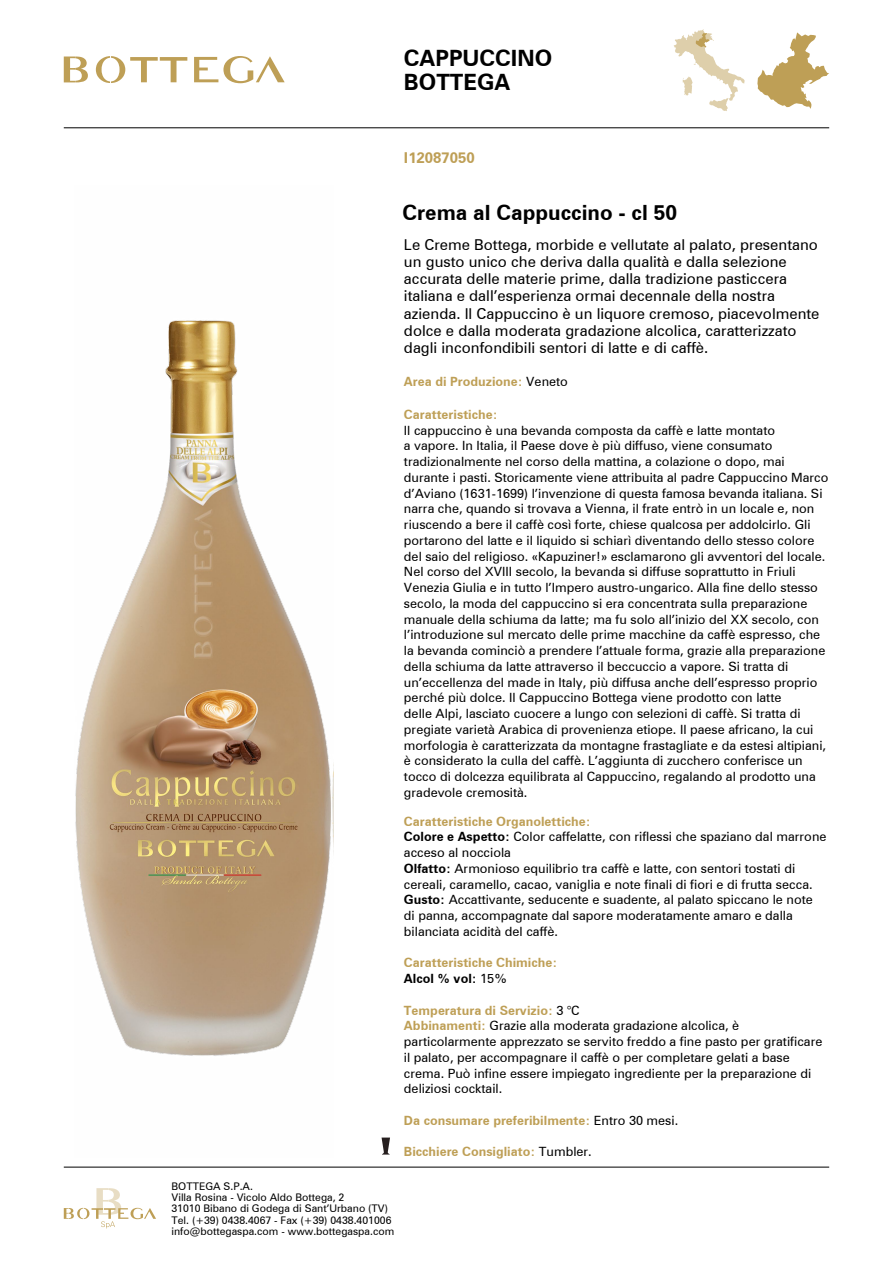
<style>
.page{position:relative;width:893px;height:1263px;background:#fff}
.page>*{position:absolute;margin:0;border:0;box-sizing:border-box;transform-origin:0 0}
.t1{font:700 22.5px/24px "Zurich BT";color:#000}
.t2{font:700 21px "Zurich BT";color:#000}
.t3{font:15px/17.2px "Zurich BT";color:#000}
.t4{font:700 15px "Zurich BT";color:#be9f56}
.t5{font:12.75px/15.8px "Zurich BT";color:#000}
.t6{font:700 12.75px/15.8px "Zurich BT";color:#be9f56}
.t7{font:10.5px/11.2px "Zurich BT";color:#000}
.s1{font-weight:400;color:#000}
.s2{font-weight:700;color:#be9f56}
.s3{font-weight:700}
.s4{color:#000}
</style>
<div class="page">
<hr style="left:64px;top:128px;width:765px;height:1px;background:#000">
<hr style="left:64px;top:1167px;width:765px;height:1px;background:#000">
<svg style="left:64px;top:1188px;width:92px;height:40px"></svg>
<svg style="left:757px;top:32px;width:72px;height:77px"></svg>
<svg style="left:674px;top:29px;width:71px;height:82px"></svg>
<svg style="left:64px;top:57px;width:24px;height:25px"></svg>
<svg style="left:194px;top:56px;width:91px;height:27px"></svg>
<svg style="left:96px;top:56px;width:91px;height:27px"></svg>
<svg style="left:382px;top:1137px;width:8px;height:17px"></svg>
<img style="left:75px;top:320px;width:258px;height:736px">
<h1 class="t1" style="left:404px;top:46px;width:150px">CAPPUCCINO<br>BOTTEGA</h1>
<p class="t4" style="left:404px;top:149px;width:72px">I12087050</p>
<p class="t7" style="left:171px;top:1180px;width:224px">BOTTEGA S.P.A.<br>Villa Rosina - Vicolo Aldo Bottega, 2<br>31010 Bibano di Godega di Sant’Urbano (TV)<br>Tel. (+39) 0438.4067 - Fax (+39) 0438.401006 info@bottegaspa.com - www.bottegaspa.com</p>
<h2 class="t2" style="left:403px;top:200px;width:276px">Crema al Cappuccino - cl 50</h2>
<p class="t3" style="left:404px;top:235px;width:417px">Le Creme Bottega, morbide e vellutate al palato, presentano un gusto unico che deriva dalla qualità e dalla selezione accurata delle materie prime, dalla tradizione pasticcera italiana e dall’esperienza ormai decennale della nostra azienda. Il Cappuccino è un liquore cremoso, piacevolmente dolce e dalla moderata gradazione alcolica, caratterizzato dagli inconfondibili sentori di latte e di caffè.</p>
<p class="t6" style="left:404px;top:373px;width:165px">Area di Produzione: <span class="s1">Veneto</span></p>
<p class="t6" style="left:404px;top:406px;width:95px">Caratteristiche:</p>
<p class="t5" style="left:404px;top:422px;width:426px">Il cappuccino è una bevanda composta da caffè e latte montato<br>a vapore. In Italia, il Paese dove è più diffuso, viene consumato tradizionalmente nel corso della mattina, a colazione o dopo, mai durante i pasti. Storicamente viene attribuita al padre Cappuccino Marco d’Aviano (1631-1699) l’invenzione di questa famosa bevanda italiana. Si narra che, quando si trovava a Vienna, il frate entrò in un locale e, non riuscendo a bere il caffè così forte, chiese qualcosa per addolcirlo. Gli portarono del latte e il liquido si schiarì diventando dello stesso colore del saio del religioso. «Kapuziner!» esclamarono gli avventori del locale.<br>Nel corso del XVIII secolo, la bevanda si diffuse soprattutto in Friuli Venezia Giulia e in tutto l’Impero austro-ungarico. Alla fine dello stesso secolo, la moda del cappuccino si era concentrata sulla preparazione manuale della schiuma da latte; ma fu solo all’inizio del XX secolo, con l’introduzione sul mercato delle prime macchine da caffè espresso, che la bevanda cominciò a prendere l’attuale forma, grazie alla preparazione della schiuma da latte attraverso il beccuccio a vapore. Si tratta di un’eccellenza del made in Italy, più diffusa anche dell’espresso proprio perché più dolce. Il Cappuccino Bottega viene prodotto con latte<br>delle Alpi, lasciato cuocere a lungo con selezioni di caffè. Si tratta di pregiate varietà Arabica di provenienza etiope. Il paese africano, la cui morfologia è caratterizzata da montagne frastagliate e da estesi altipiani, è considerato la culla del caffè. L’aggiunta di zucchero conferisce un tocco di dolcezza equilibrata al Cappuccino, regalando al prodotto una gradevole cremosità.</p>
<p class="t5" style="left:404px;top:813px;width:424px"><span class="s2">Caratteristiche Organolettiche:<br></span><span class="s3">Colore e Aspetto:</span> Color caffelatte, con riflessi che spaziano dal marrone acceso al nocciola<br><span class="s3">Olfatto:</span> Armonioso equilibrio tra caffè e latte, con sentori tostati di cereali, caramello, cacao, vaniglia e note finali di fiori e di frutta secca.<br><span class="s3">Gusto:</span> Accattivante, seducente e suadente, al palato spiccano le note di panna, accompagnate dal sapore moderatamente amaro e dalla bilanciata acidità del caffè.</p>
<p class="t6" style="left:404px;top:955px;width:155px">Caratteristiche Chimiche:<br><span class="s4">Alcol % vol:</span> <span class="s1">15%</span></p>
<p class="t5" style="left:404px;top:1002px;width:420px"><span class="s2">Temperatura di Servizio:</span> 3 °C<br><span class="s2">Abbinamenti:</span> Grazie alla moderata gradazione alcolica, è particolarmente apprezzato se servito freddo a fine pasto per gratificare il palato, per accompagnare il caffè o per completare gelati a base crema. Può infine essere impiegato ingrediente per la preparazione di deliziosi cocktail.</p>
<p class="t6" style="left:404px;top:1112px;width:276px">Da consumare preferibilmente: <span class="s1">Entro 30 mesi.</span></p>
<p class="t6" style="left:404px;top:1144px;width:189px">Bicchiere Consigliato: <span class="s1">Tumbler.</span></p>
</div>
